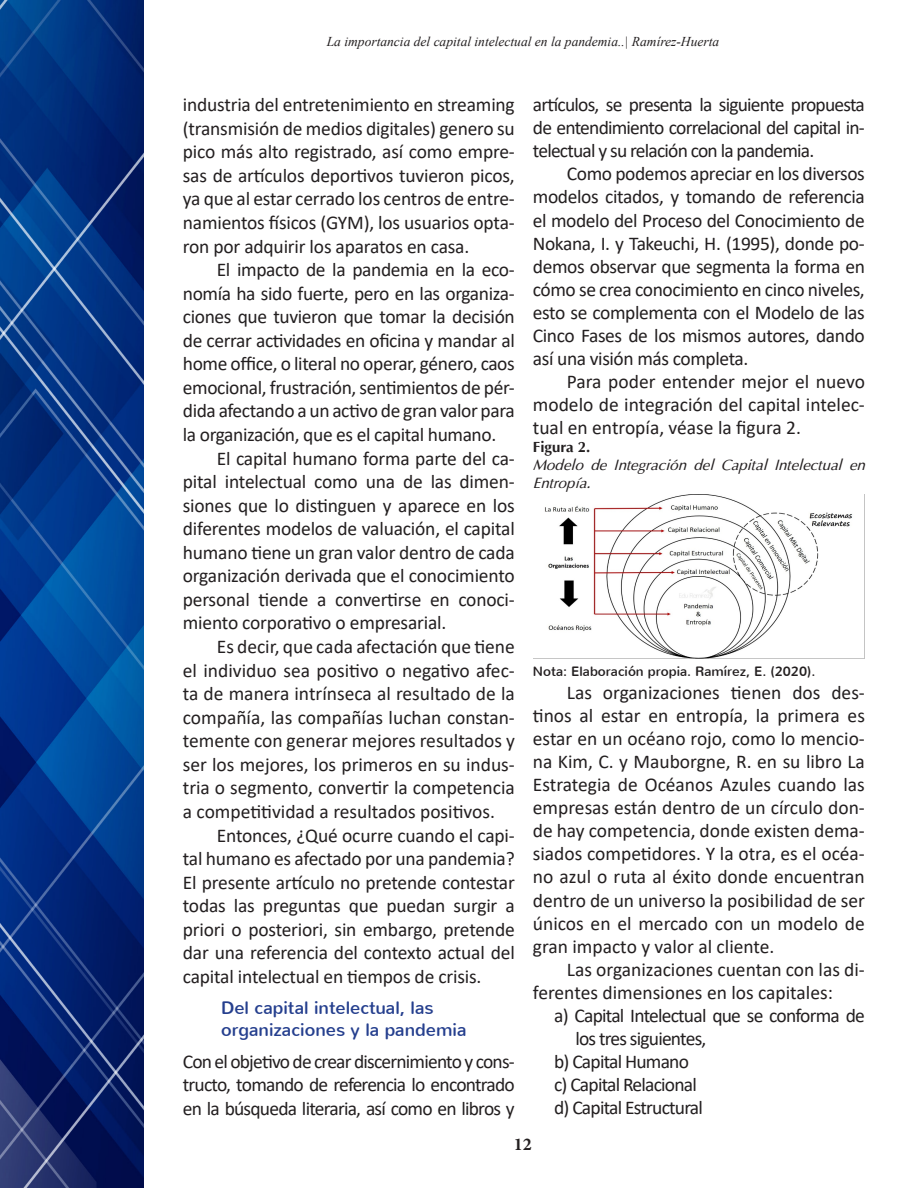
<style>
.page{position:relative;width:918px;height:1188px;background:#fff}
.page>*{position:absolute;margin:0;border:0;box-sizing:border-box;transform-origin:0 0}
.t1{font:19.5px/23.5px "Calibri";letter-spacing:-.02em;color:#231f20;text-align:justify}
.t2{font:19.5px/23.1px "Calibri";letter-spacing:-.04em;color:#231f20}
.t3{font:19.5px/23.1px "Calibri";color:#231f20}
.Nivel-3{font:18px/22.2px "Nunito";color:#253f8e}
.Nivel_3___Objetivos{font:700 18px "Minion Pro";color:#231f20}
.Titulo_de_tabla_text{font:italic 15px/17.9px "Optima";color:#231f20}
.Numero_tabla{font:700 15px "Optima";color:#231f20}
.Cintillo{font:italic 13.5px "Times New Roman";color:#231f20}
.texto_de_tablas{font:13.5px "Nunito";color:#231f20}
</style>
<div class="page">
<img style="left:0;top:0;width:143px;height:1188px">
<img style="left:544px;top:495px;width:321px;height:163px">
<p class="Cintillo" style="left:327px;top:32px;width:394px">La importancia del capital intelectual en la pandemia..| Ramírez-Huerta</p>
<p class="t1" style="left:183px;top:92px;width:334px">industria del entretenimiento en streaming (transmisión de medios digitales) genero su pico más alto registrado, así como empre&shy;sas de artículos deportivos tuvieron picos, ya que al estar cerrado los centros de entre&shy;namientos físicos (GYM), los usuarios opta&shy;ron por adquirir los aparatos en casa.</p>
<p class="t1" style="left:183px;top:257px;width:334px;text-indent:34px">El impacto de la pandemia en la eco&shy;nomía ha sido fuerte, pero en las organiza&shy;ciones que tuvieron que tomar la decisión de cerrar actividades en oficina y mandar al home office, o literal no operar, género, caos emocional, frustración, sentimientos de pér&shy;dida afectando a un activo de gran valor para la organización, que es el capital humano.</p>
<p class="t1" style="left:183px;top:446px;width:334px;text-indent:34px">El capital humano forma parte del ca&shy;pital intelectual como una de las dimen&shy;siones que lo distinguen y aparece en los diferentes modelos de valuación, el capital humano tiene un gran valor dentro de cada organización derivada que el conocimiento personal tiende a convertirse en conoci&shy;miento corporativo o empresarial.</p>
<p class="t1" style="left:183px;top:634px;width:334px;text-indent:34px">Es decir, que cada afectación que tiene el individuo sea positivo o negativo afec&shy;ta de manera intrínseca al resultado de la compañía, las compañías luchan constan&shy;temente con generar mejores resultados y ser los mejores, los primeros en su indus&shy;tria o segmento, convertir la competencia a competitividad a resultados positivos.</p>
<p class="t1" style="left:183px;top:823px;width:334px;text-indent:34px">Entonces, ¿Qué ocurre cuando el capi&shy;tal humano es afectado por una pandemia?<br>El presente artículo no pretende contestar todas las preguntas que puedan surgir a priori o posteriori, sin embargo, pretende dar una referencia del contexto actual del capital intelectual en tiempos de crisis.</p>
<p class="Nivel-3" style="left:221px;top:996px;width:247px">Del capital intelectual, las organizaciones y la pandemia</p>
<p class="t1" style="left:183px;top:1049px;width:334px">Con el objetivo de crear discernimiento y cons&shy;tructo, tomando de referencia lo encontrado en la búsqueda literaria, así como en libros y</p>
<p class="t1" style="left:533px;top:93px;width:334px;line-height:23.1px">artículos, se presenta la siguiente propuesta de entendimiento correlacional del capital in&shy;telectual y su relación con la pandemia.</p>
<p class="t1" style="left:533px;top:162px;width:334px;line-height:23.1px;text-indent:34px">Como podemos apreciar en los diversos modelos citados, y tomando de referencia el modelo del Proceso del Conocimiento de Nokana, I. y Takeuchi, H. (1995), donde po&shy;demos observar que segmenta la forma en cómo se crea conocimiento en cinco niveles, esto se complementa con el Modelo de las Cinco Fases de los mismos autores, dando así una visión más completa.</p>
<p class="t1" style="left:533px;top:370px;width:334px;line-height:23.1px;text-indent:34px">Para poder entender mejor el nuevo modelo de integración del capital intelec&shy;tual en entropía, véase la figura 2.</p>
<p class="Numero_tabla" style="left:533px;top:439px;width:59px">Figura 2.</p>
<p class="Titulo_de_tabla_text" style="left:533px;top:456px;width:334px">Modelo de Integración del Capital Intelectual en<br>Entropía.</p>
<p class="texto_de_tablas" style="left:533px;top:662px;width:284px">Nota: Elaboración propia. Ramírez, E. (2020).</p>
<p class="t1" style="left:533px;top:680px;width:334px;line-height:23.1px;text-indent:34px">Las organizaciones tienen dos des&shy;tinos al estar en entropía, la primera es estar en un océano rojo, como lo mencio&shy;na Kim, C. y Mauborgne, R. en su libro La Estrategia de Océanos Azules cuando las empresas están dentro de un círculo don&shy;de hay competencia, donde existen dema&shy;siados competidores. Y la otra, es el océa&shy;no azul o ruta al éxito donde encuentran dentro de un universo la posibilidad de ser únicos en el mercado con un modelo de gran impacto y valor al cliente.</p>
<p class="t3" style="left:533px;top:957px;width:334px;text-indent:34px">Las organizaciones cuentan con las di&shy;ferentes dimensiones en los capitales:</p>
<p class="t2" style="left:575px;top:1003px;width:291px;text-indent:-21px">a) Capital Intelectual que se conforma de los tres siguientes,</p>
<p class="t2" style="left:554px;top:1050px;width:136px">b) Capital Humano</p>
<p class="t2" style="left:554px;top:1073px;width:144px">c) Capital Relacional</p>
<p class="t2" style="left:554px;top:1096px;width:150px">d) Capital Estructural</p>
<p class="Nivel_3___Objetivos" style="left:514px;top:1131px;width:19px">12</p>
</div>
